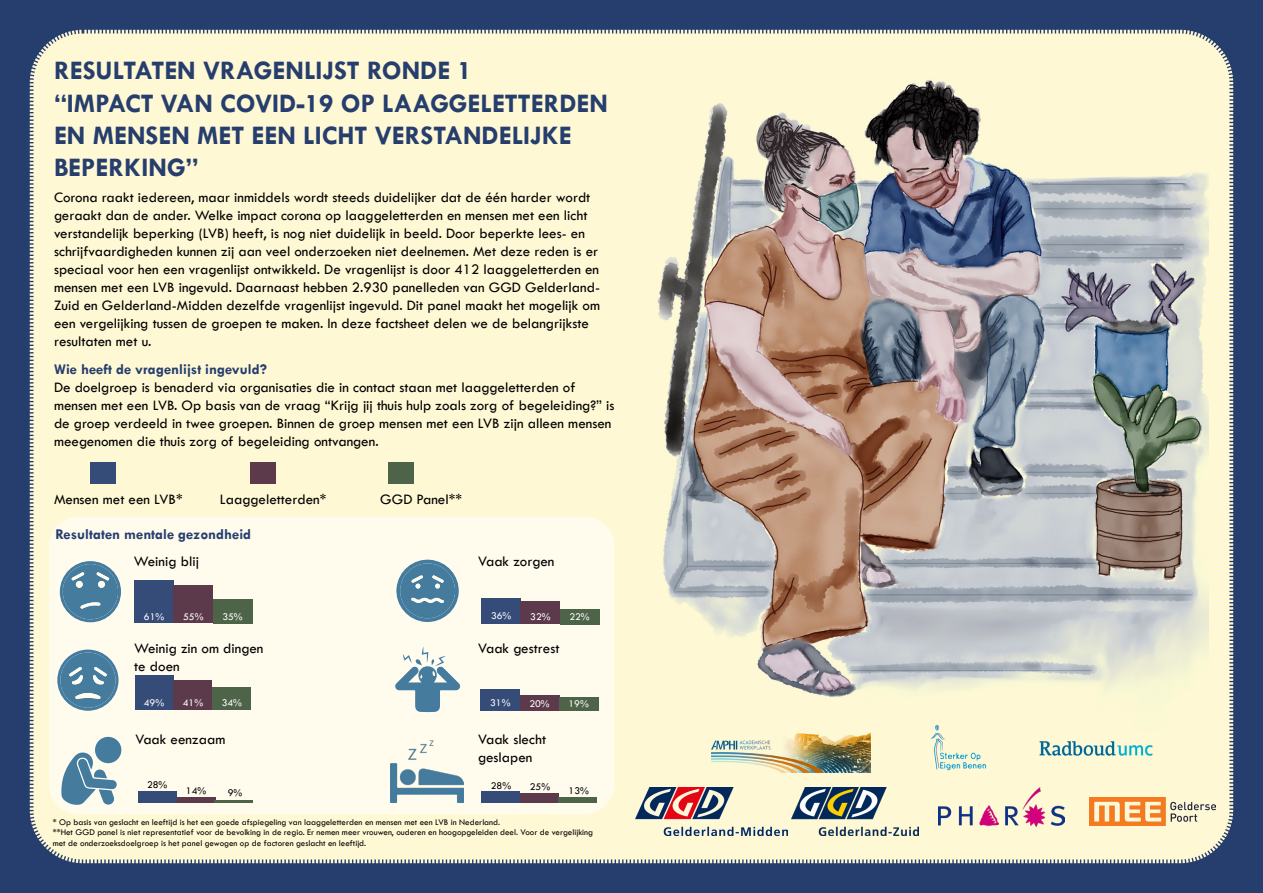
<style>
.page{position:relative;width:1263px;height:893px;background:#263e6e}
.page>*{position:absolute;margin:0;border:0;box-sizing:border-box;transform-origin:0 0}
.t1{font:700 27px/32.4px "Tw Cen";color:#263e6e}
.t2{font:15px/18px "Tw Cen";color:#000}
.t3{font:700 15px "Tw Cen";color:#263e6e}
.t4{font:10.5px "Tw Cen";color:#fff}
.t5{font:10.5px "Tw Cen";color:#000}
.t6{font:9px/10.8px "Tw Cen";color:#000}
</style>
<div class="page">
<div style="left:29px;top:29px;width:1205px;height:835px;background:#fff8d4"></div>
<div style="left:49px;top:517px;width:565px;height:297px;background:#fffcee;border-radius:30px"></div>
<img style="left:648px;top:61px;width:561px;height:700px">
<svg style="left:396px;top:559px;width:63px;height:63px"></svg>
<svg style="left:57px;top:649px;width:62px;height:62px"></svg>
<div style="left:54px;top:735px;width:72px;height:72px;background:#fffcee"></div>
<div style="left:95px;top:737px;width:26px;height:26px;background:#457b9d;border-radius:50%"></div>
<svg style="left:61px;top:752px;width:56px;height:53px"></svg>
<svg style="left:60px;top:561px;width:61px;height:61px"></svg>
<div style="left:76px;top:581px;width:7px;height:7px;background:#fffcee;border-radius:50%"></div>
<div style="left:98px;top:581px;width:7px;height:7px;background:#fffcee;border-radius:50%"></div>
<svg style="left:395px;top:646px;width:65px;height:66px"></svg>
<img style="left:391px;top:740px;width:72px;height:62px">
<div style="left:90px;top:463px;width:26px;height:21px;background:#354b78"></div>
<div style="left:388px;top:463px;width:26px;height:21px;background:#4e6448"></div>
<div style="left:250px;top:463px;width:25px;height:21px;background:#5d3a4b"></div>
<div style="left:135px;top:580px;width:39px;height:43px;background:#354b78"></div>
<div style="left:135px;top:675px;width:38px;height:35px;background:#354b78"></div>
<div style="left:174px;top:585px;width:39px;height:38px;background:#5d3a4b"></div>
<div style="left:173px;top:680px;width:39px;height:30px;background:#5d3a4b"></div>
<div style="left:213px;top:599px;width:39px;height:24px;background:#4e6448"></div>
<div style="left:212px;top:687px;width:39px;height:23px;background:#4e6448"></div>
<div style="left:138px;top:792px;width:39px;height:11px;background:#354b78"></div>
<div style="left:177px;top:797px;width:39px;height:6px;background:#5d3a4b"></div>
<hr style="left:214px;top:800px;width:39px;height:3px;background:#4e6448">
<div style="left:482px;top:599px;width:39px;height:25px;background:#354b78"></div>
<div style="left:521px;top:601px;width:39px;height:23px;background:#5d3a4b"></div>
<div style="left:560px;top:609px;width:39px;height:15px;background:#4e6448"></div>
<div style="left:481px;top:689px;width:39px;height:22px;background:#354b78"></div>
<div style="left:520px;top:695px;width:39px;height:16px;background:#5d3a4b"></div>
<div style="left:559px;top:697px;width:39px;height:14px;background:#4e6448"></div>
<div style="left:481px;top:792px;width:39px;height:11px;background:#354b78"></div>
<div style="left:520px;top:793px;width:39px;height:10px;background:#5d3a4b"></div>
<div style="left:558px;top:797px;width:39px;height:6px;background:#4e6448"></div>
<img style="left:712px;top:731px;width:158px;height:41px">
<img style="left:792px;top:788px;width:126px;height:47px">
<img style="left:636px;top:787px;width:151px;height:49px">
<img style="left:938px;top:788px;width:127px;height:42px">
<img style="left:1089px;top:797px;width:127px;height:29px">
<img style="left:926px;top:723px;width:66px;height:49px">
<img style="left:1033px;top:733px;width:126px;height:29px">
<h1 class="t1" style="left:54px;top:54px;width:556px">RESULTATEN VRAGENLIJST RONDE 1<br>“IMPACT VAN COVID-19 OP LAAGGELETTERDEN<br>EN MENSEN MET EEN LICHT VERSTANDELIJKE<br>BEPERKING”</h1>
<p class="t2" style="left:54px;top:188px;width:547px">Corona raakt iedereen, maar inmiddels wordt steeds duidelijker dat de één harder wordt geraakt dan de ander. Welke impact corona op laaggeletterden en mensen met een licht verstandelijk beperking (LVB) heeft, is nog niet duidelijk in beeld. Door beperkte lees- en schrijfvaardigheden kunnen zij aan veel onderzoeken niet deelnemen. Met deze reden is er speciaal voor hen een vragenlijst ontwikkeld. De vragenlijst is door 412 laaggeletterden en mensen met een LVB ingevuld. Daarnaast hebben 2.930 panelleden van GGD Gelderland-Zuid en Gelderland-Midden dezelfde vragenlijst ingevuld. Dit panel maakt het mogelijk om een vergelijking tussen de groepen te maken. In deze factsheet delen we de belangrijkste resultaten met u.</p>
<p class="t3" style="left:54px;top:361px;width:214px">Wie heeft de vragenlijst ingevuld?</p>
<p class="t2" style="left:54px;top:379px;width:562px">De doelgroep is benaderd via organisaties die in contact staan met laaggeletterden of mensen met een LVB. Op basis van de vraag “Krijg jij thuis hulp zoals zorg of begeleiding?” is de groep verdeeld in twee groepen. Binnen de groep mensen met een LVB zijn alleen mensen meegenomen die thuis zorg of begeleiding ontvangen.</p>
<p class="t2" style="left:54px;top:490px;width:130px">Mensen met een LVB*</p>
<p class="t2" style="left:220px;top:490px;width:108px">Laaggeletterden*</p>
<p class="t2" style="left:380px;top:490px;width:83px">GGD Panel**</p>
<p class="t3" style="left:55px;top:526px;width:197px">Resultaten mentale gezondheid</p>
<p class="t2" style="left:134px;top:552px;width:66px">Weinig blij</p>
<p class="t2" style="left:478px;top:552px;width:78px">Vaak zorgen</p>
<p class="t4" style="left:144px;top:610px;width:22px">61%</p>
<p class="t4" style="left:183px;top:610px;width:22px">55%</p>
<p class="t4" style="left:222px;top:610px;width:22px">35%</p>
<p class="t4" style="left:491px;top:609px;width:22px">36%</p>
<p class="t4" style="left:530px;top:611px;width:22px">32%</p>
<p class="t4" style="left:569px;top:611px;width:22px">22%</p>
<p class="t2" style="left:134px;top:639px;width:131px">Weinig zin om dingen te doen</p>
<p class="t2" style="left:478px;top:639px;width:83px">Vaak gestrest</p>
<p class="t4" style="left:144px;top:697px;width:22px">49%</p>
<p class="t4" style="left:183px;top:697px;width:22px">41%</p>
<p class="t4" style="left:222px;top:697px;width:22px">34%</p>
<p class="t4" style="left:490px;top:696px;width:22px">31%</p>
<p class="t4" style="left:529px;top:697px;width:22px">20%</p>
<p class="t4" style="left:568px;top:697px;width:22px">19%</p>
<p class="t2" style="left:135px;top:730px;width:91px">Vaak eenzaam</p>
<p class="t2" style="left:478px;top:730px;width:70px">Vaak slecht geslapen</p>
<p class="t5" style="left:147px;top:778px;width:22px">28%</p>
<p class="t5" style="left:491px;top:779px;width:22px">28%</p>
<p class="t5" style="left:530px;top:781px;width:22px">25%</p>
<p class="t5" style="left:186px;top:784px;width:22px">14%</p>
<p class="t5" style="left:228px;top:786px;width:16px">9%</p>
<p class="t5" style="left:569px;top:785px;width:22px">13%</p>
<p class="t6" style="left:53px;top:816px;width:542px">* Op basis van geslacht en leeftijd is het een goede afspiegeling van laaggeletterden en mensen met een LVB in Nederland.<br>**Het GGD panel is niet representatief voor de bevolking in de regio. Er nemen meer vrouwen, ouderen en hoogopgeleiden deel. Voor de vergelijking met de onderzoeksdoelgroep is het panel gewogen op de factoren geslacht en leeftijd.</p>
</div>
